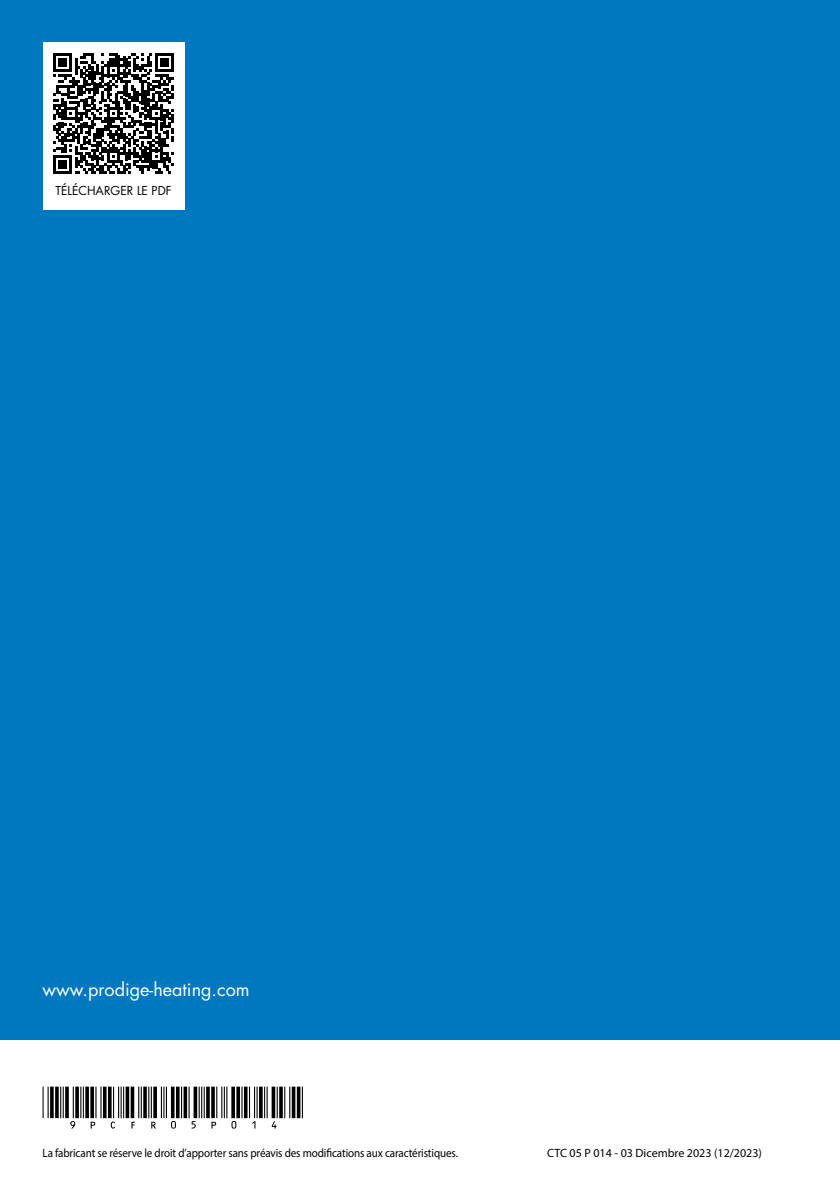
<style>
.page{position:relative;width:840px;height:1191px;background:#fff}
.page>*{position:absolute;margin:0;border:0;box-sizing:border-box;transform-origin:0 0}
.t1{font:18px "Futura Std";color:#fff}
.t2{font:12px "Myriad Pro";letter-spacing:-.01em;color:#000;scale:.92 1}
.t3{font:12px "Myriad Pro";letter-spacing:-.01em;color:#000}
.t4{font:12px "Futura Std";color:#000}
</style>
<div class="page">
<div style="left:0;top:0;width:839px;height:1039px;background:#0078bf"></div>
<svg style="left:43px;top:1086px;width:260px;height:42px"></svg>
<div style="left:43px;top:43px;width:141px;height:167px;background:#fff"></div>
<svg style="left:53px;top:53px;width:121px;height:121px"></svg>
<p class="t4" style="left:55px;top:183px;width:117px">TÉLÉCHARGER LE PDF</p>
<h1 class="t1" style="left:43px;top:977px;width:208px">www.prodige-heating.com</h1>
<p class="t2" style="left:43px;top:1146px;width:453px">La fabricant se réserve le droit d’apporter sans préavis des modifications aux caractéristiques.</p>
<p class="t3" style="left:547px;top:1146px;width:216px">CTC 05 P 014 - 03 Dicembre 2023 (12/2023)</p>
</div>
